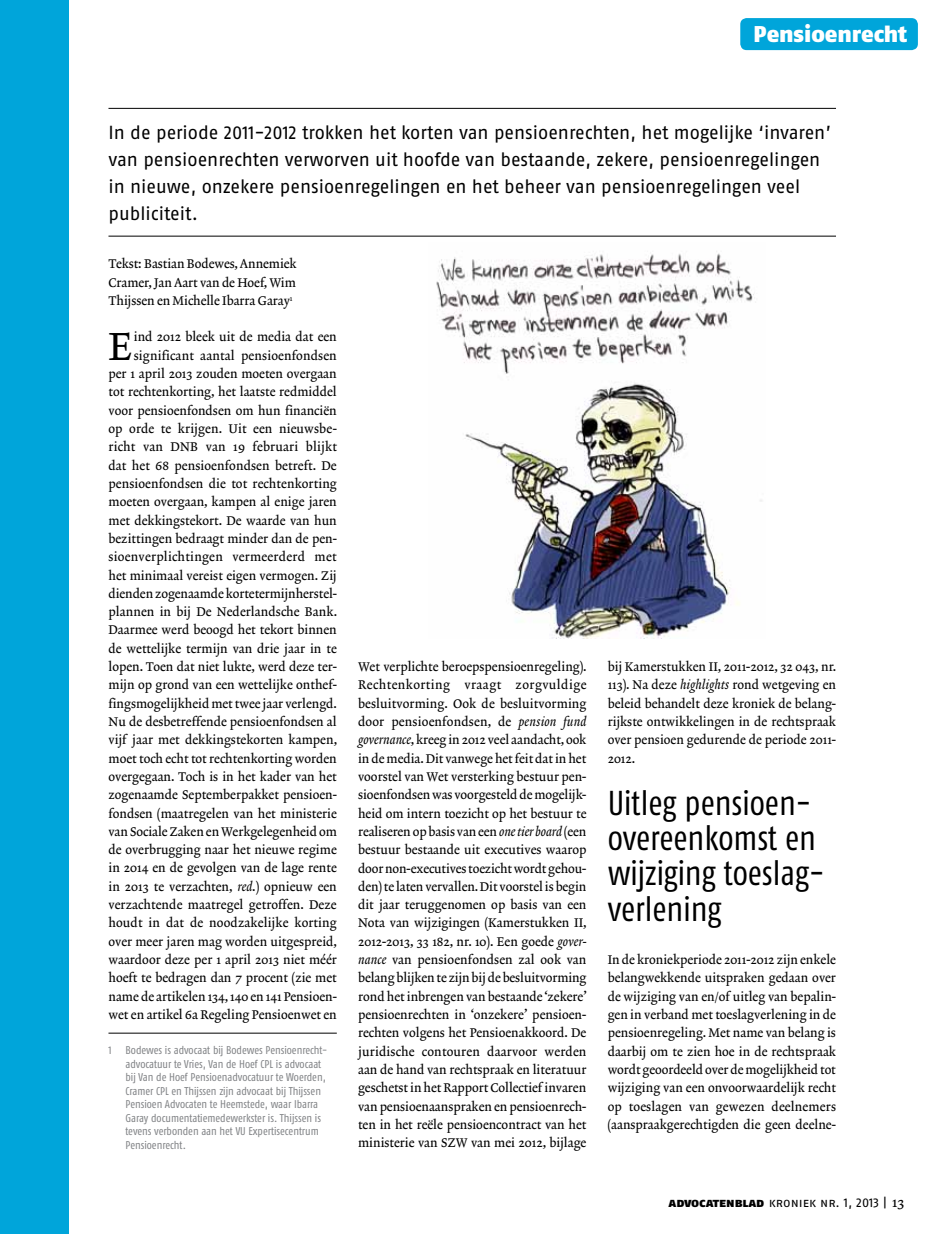
<style>
.page{position:relative;width:936px;height:1234px;background:#fff}
.page>*{position:absolute;margin:0;border:0;box-sizing:border-box;transform-origin:0 0}
.t1{font:39.75px "Lexicon No 2 Roman A Txt";color:#000}
.t2{font:34.5px/35.2px "Fago Co Regular Lf";color:#000}
.t3{font:22.8px "Fago No Black Lf";letter-spacing:-.005em;color:#fff}
.t4{font:18.9px/27px "Fago No Regular LF";letter-spacing:-.005em;color:#000}
.t5{font:12.75px/18.3px "Lexicon No 2 Roman A Txt";color:#000;text-align:justify}
.t6{font:12.75px "Fago No Regular Lf Caps";color:#000}
.t7{font:11.25px/13.5px "Fago Co Regular Lf";color:#808285}
.s1{font-family:"Lexicon No 2 Italic A Txt"}
.s2{font-family:"Fago No Black Lf Caps"}
.s3{font-family:"Lexicon No 2 Roman A Txt";font-size:14.25px}
</style>
<div class="page">
<div style="left:740px;top:18px;width:177px;height:32px;background:#00a5da;border-radius:6px"></div>
<div style="left:0;top:0;width:68px;height:1233px;background:#00a5da"></div>
<hr style="left:108px;top:108px;width:728px;height:1px;background:#000">
<hr style="left:108px;top:236px;width:728px;height:1px;background:#000">
<hr style="left:108px;top:1032px;width:229px;height:1px;background:#000">
<img style="left:436px;top:251px;width:326px;height:387px">
<h3 class="t3" style="left:753px;top:20px;width:155px">Pensioenrecht</h3>
<p class="t4" style="left:108px;top:118px;width:724px">In de periode 2011-2012 trokken het korten van pensioenrechten, het mogelijke ‘invaren’ van pensioenrechten verworven uit hoofde van bestaande, zekere, pensioenregelingen in nieuwe, onzekere pensioenregelingen en het beheer van pensioenregelingen veel publiciteit.</p>
<p class="t5" style="left:108px;top:255px;width:190px">Tekst: Bastian Bodewes, Annemiek Cramer, Jan Aart van de Hoef, Wim Thijssen en Michelle Ibarra Garay<sup>1</sup></p>
<h1 class="t1" style="left:108px;top:323px;width:26px">E</h1>
<p class="t5" style="left:108px;top:328px;width:230px;text-align:right">ind 2012 bleek uit de media dat een significant aantal pensioenfondsen<br>per 1 april 2013 zouden moeten overgaan tot rechtenkorting, het laatste redmiddel voor pensioenfondsen om hun financiën op orde te krijgen. Uit een nieuwsbe&shy;richt van DNB van 19 februari blijkt dat het 68 pensioenfondsen betreft. De pensioenfondsen die tot rechtenkorting moeten overgaan, kampen al enige jaren met dekkingstekort. De waarde van hun bezittingen bedraagt minder dan de pen&shy;sioenverplichtingen vermeerderd met het minimaal vereist eigen vermogen. Zij dienden zogenaamde kortetermijnherstel&shy;plannen in bij De Nederlandsche Bank.<br>Daarmee werd beoogd het tekort binnen de wettelijke termijn van drie jaar in te lopen. Toen dat niet lukte, werd deze ter&shy;mijn op grond van een wettelijke onthef&shy;fingsmogelijkheid met twee jaar verlengd.<br>Nu de desbetreffende pensioenfondsen al vijf jaar met dekkingstekorten kampen, moet toch echt tot rechtenkorting worden overgegaan. Toch is in het kader van het zogenaamde Septemberpakket pensioen&shy;fondsen (maatregelen van het ministerie van Sociale Zaken en Werkgelegenheid om de overbrugging naar het nieuwe regime in 2014 en de gevolgen van de lage rente in 2013 te verzachten, <span class="s1">red</span>.) opnieuw een verzachtende maatregel getroffen. Deze houdt in dat de noodzakelijke korting over meer jaren mag worden uitgespreid, waardoor deze per 1 april 2013 niet méér hoeft te bedragen dan 7 procent (zie met name de artikelen 134, 140 en 141 Pensioen&shy;wet en artikel 6a Regeling Pensioenwet en</p>
<p class="t7" style="left:125px;top:1043px;width:203px;text-indent:-17px">1 Bodewes is advocaat bij Bodewes Pensioenrecht&shy;advocatuur te Vries, Van de Hoef CPL is advocaat bij Van de Hoef Pensioenadvocatuur te Woerden, Cramer CPL en Thijssen zijn advocaat bij Thijssen Pensioen Advocaten te Heemstede, waar Ibarra Garay documentatiemedewerkster is. Thijssen is tevens verbonden aan het VU Expertisecentrum Pensioenrecht.</p>
<p class="t5" style="left:358px;top:658px;width:230px">Wet verplichte beroepspensioenregeling).<br>Rechtenkorting vraagt zorgvuldige besluitvorming. Ook de besluitvorming door pensioenfondsen, de <span class="s1">pension fund governance</span>, kreeg in 2012 veel aandacht, ook in de media. Dit vanwege het feit dat in het voorstel van Wet versterking bestuur pen&shy;sioenfondsen was voorgesteld de mogelijk&shy;heid om intern toezicht op het bestuur te realiseren op basis van een <span class="s1">one tier board</span> (een bestuur bestaande uit executives waarop door non-executives toezicht wordt gehou&shy;den) te laten vervallen. Dit voorstel is begin dit jaar teruggenomen op basis van een Nota van wijzigingen (Kamerstukken II, 2012-2013, 33 182, nr. 10). Een goede <span class="s1">gover&shy;nance</span> van pensioenfondsen zal ook van belang blijken te zijn bij de besluitvorming rond het inbrengen van bestaande ‘zekere’ pensioenrechten in ‘onzekere’ pensioen&shy;rechten volgens het Pensioenakkoord. De juridische contouren daarvoor werden aan de hand van rechtspraak en literatuur geschetst in het Rapport Collectief invaren van pensioenaanspraken en pensioenrech&shy;ten in het reële pensioencontract van het ministerie van SZW van mei 2012, bijlage</p>
<p class="t5" style="left:607px;top:658px;width:230px">bij Kamerstukken II, 2011-2012, 32 043, nr.<br>113). Na deze <span class="s1">highlights</span> rond wetgeving en beleid behandelt deze kroniek de belang&shy;rijkste ontwikkelingen in de rechtspraak over pensioen gedurende de periode 2011- 2012.</p>
<h2 class="t2" style="left:607px;top:784px;width:218px">Uitleg pensioen&shy;overeenkomst en wijziging toeslag&shy;verlening</h2>
<p class="t5" style="left:607px;top:951px;width:230px">In de kroniekperiode 2011-2012 zijn enkele belangwekkende uitspraken gedaan over de wijziging van en/of uitleg van bepalin&shy;gen in verband met toeslagverlening in de pensioenregeling. Met name van belang is daarbij om te zien hoe in de rechtspraak wordt geoordeeld over de mogelijkheid tot wijziging van een onvoorwaardelijk recht op toeslagen van gewezen deelnemers (aanspraakgerechtigden die geen deelne-</p>
<p class="t6" style="left:668px;top:1194px;width:237px"><span class="s2">advocatenblad</span> kroniek nr. 1, 2013 | <span class="s3">13</span></p>
</div>
